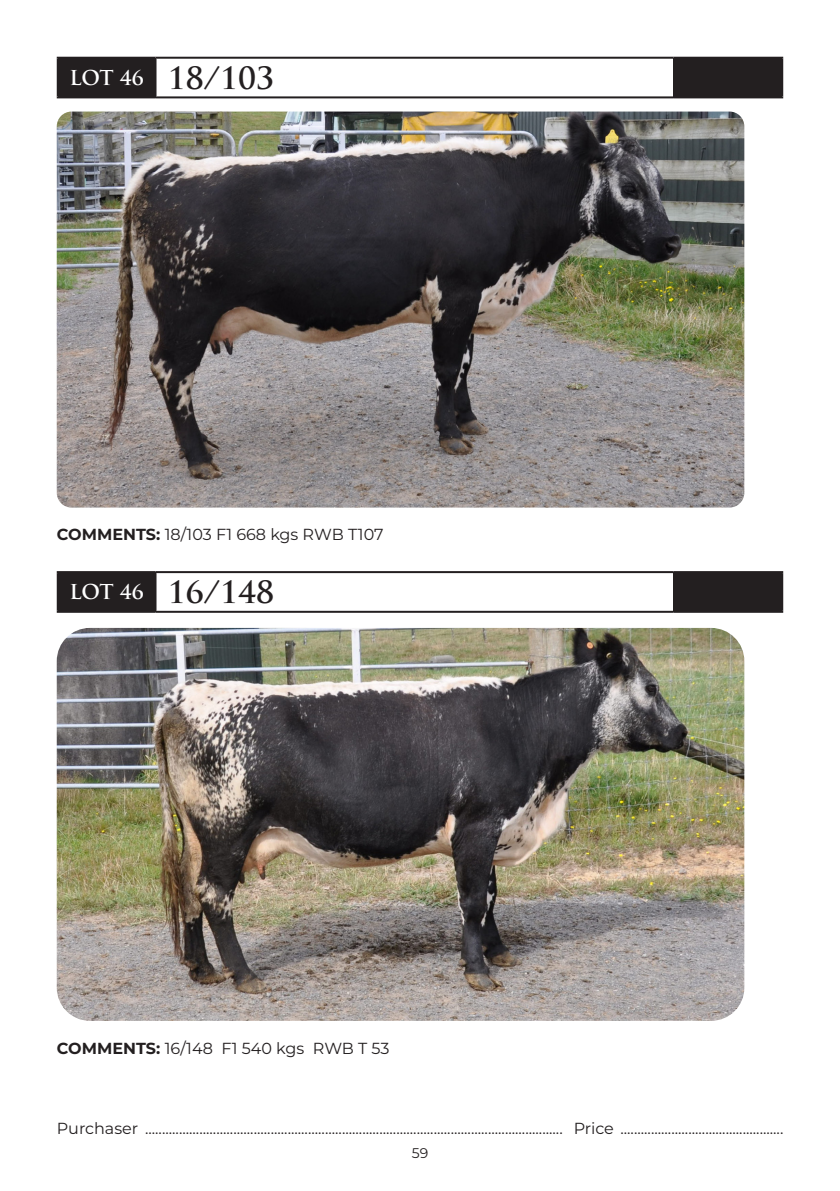
<style>
.page{position:relative;width:840px;height:1191px;background:#fff}
.page>*{position:absolute;margin:0;border:0;box-sizing:border-box;transform-origin:0 0}
.t1{font:700 30px "Trajan Pro";color:#231f20}
.t2{font:16px "Montserrat";color:#231f20}
.t3{font:14px "Montserrat";color:#231f20}
.s1{font-size:20px;color:#fff}
.s2{font-weight:700}
</style>
<div class="page">
<div style="left:58px;top:58px;width:97px;height:39px;background:#231f20"></div>
<div style="left:673px;top:58px;width:108px;height:39px;background:#231f20"></div>
<hr style="left:155px;top:57px;width:518px;height:2px;background:#231f20">
<hr style="left:673px;top:57px;width:109px;height:2px;background:#231f20">
<hr style="left:780px;top:59px;width:2px;height:37px;background:#231f20">
<hr style="left:155px;top:96px;width:518px;height:2px;background:#231f20">
<hr style="left:673px;top:96px;width:109px;height:2px;background:#231f20">
<hr style="left:57px;top:57px;width:98px;height:2px;background:#231f20">
<hr style="left:57px;top:59px;width:2px;height:37px;background:#231f20">
<hr style="left:154px;top:59px;width:2px;height:37px;background:#231f20">
<hr style="left:57px;top:96px;width:98px;height:2px;background:#231f20">
<div style="left:58px;top:572px;width:97px;height:40px;background:#231f20"></div>
<div style="left:673px;top:572px;width:108px;height:40px;background:#231f20"></div>
<hr style="left:155px;top:571px;width:518px;height:2px;background:#231f20">
<hr style="left:673px;top:571px;width:109px;height:2px;background:#231f20">
<hr style="left:780px;top:573px;width:2px;height:38px;background:#231f20">
<hr style="left:155px;top:611px;width:518px;height:2px;background:#231f20">
<hr style="left:673px;top:611px;width:109px;height:2px;background:#231f20">
<hr style="left:57px;top:571px;width:98px;height:2px;background:#231f20">
<hr style="left:57px;top:573px;width:2px;height:38px;background:#231f20">
<hr style="left:154px;top:573px;width:2px;height:38px;background:#231f20">
<hr style="left:57px;top:611px;width:98px;height:2px;background:#231f20">
<img style="left:57px;top:628px;width:687px;height:392px">
<img style="left:57px;top:112px;width:687px;height:395px">
<p class="t1" style="left:69px;top:59px;width:206px"><span class="s1">LOT 46</span> 18/103</p>
<p class="t2" style="left:57px;top:523px;width:328px"><span class="s2">COMMENTS:</span> 18/103 F1 668 kgs RWB T107</p>
<p class="t1" style="left:69px;top:573px;width:206px"><span class="s1">LOT 46</span> 16/148</p>
<p class="t2" style="left:57px;top:1037px;width:334px"><span class="s2">COMMENTS:</span> 16/148 F1 540 kgs RWB T 53</p>
<p class="t2" style="left:57px;top:1117px;width:727px">Purchaser ........................................................................................................................... Price ................................................</p>
<p class="t3" style="left:411px;top:1143px;width:18px">59</p>
</div>
